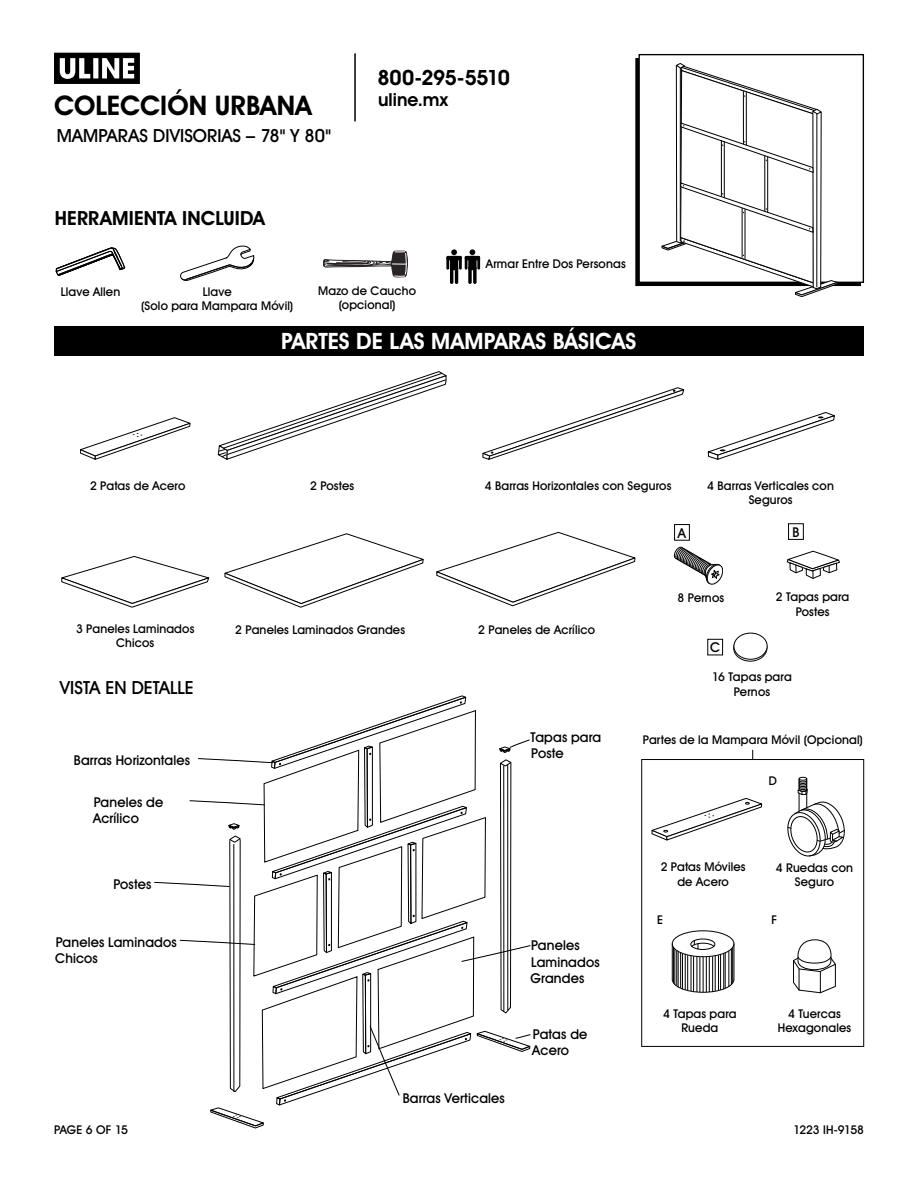
<style>
.page{position:relative;width:918px;height:1188px;background:#fff}
.page>*{position:absolute;margin:0;border:0;box-sizing:border-box;transform-origin:0 0}
.t1{font:700 27px "Uline Two Knine";color:#000}
.t2{font:700 22.5px "Uline Two Knine";letter-spacing:.005em;color:#fff}
.t3{font:700 21px "Uline Two Knine";letter-spacing:-.02em;color:#000}
.t4{font:700 19.5px "Uline Two Knine";letter-spacing:.005em;color:#000}
.t5{font:18px "Uline Two Knine";letter-spacing:.005em;color:#000}
.t6{font:700 18px "Uline Two Knine";color:#000}
.t7{font:13.5px/16.2px "Uline Two Knine";letter-spacing:.01em;color:#000}
.t8{font:12px/14.4px "Uline Two Knine";letter-spacing:.015em;color:#000;text-align:center}
.t9{font:12px "Uline Two Knine";letter-spacing:-.02em;color:#000}
.s1{font-weight:700}
</style>
<div class="page">
<hr style="left:354px;top:53px;width:2px;height:68px;background:#000">
<svg style="left:54px;top:53px;width:86px;height:31px"></svg>
<div style="left:639px;top:54px;width:225px;height:229px;border:1px solid #000"></div>
<svg style="left:56px;top:247px;width:69px;height:29px"></svg>
<svg style="left:662px;top:63px;width:176px;height:234px"></svg>
<svg style="left:436px;top:532px;width:199px;height:74px"></svg>
<svg style="left:80px;top:417px;width:110px;height:43px"></svg>
<svg style="left:483px;top:387px;width:201px;height:73px"></svg>
<svg style="left:225px;top:533px;width:199px;height:75px"></svg>
<svg style="left:61px;top:556px;width:148px;height:52px"></svg>
<svg style="left:218px;top:371px;width:228px;height:89px"></svg>
<svg style="left:787px;top:551px;width:53px;height:28px"></svg>
<svg style="left:734px;top:635px;width:33px;height:26px"></svg>
<div style="left:733px;top:635px;width:34px;height:27px;border:1px solid #000;border-radius:50%"></div>
<div style="left:734px;top:633px;width:33px;height:26px;background:#fff;border-radius:50%"></div>
<div style="left:733px;top:633px;width:35px;height:27px;border:1px solid #000;border-radius:50%"></div>
<svg style="left:708px;top:412px;width:127px;height:48px"></svg>
<svg style="left:154px;top:696px;width:377px;height:432px"></svg>
<svg style="left:674px;top:547px;width:49px;height:37px"></svg>
<div style="left:674px;top:524px;width:16px;height:17px;border:1px solid #000"></div>
<div style="left:788px;top:523px;width:16px;height:17px;border:1px solid #000"></div>
<div style="left:707px;top:639px;width:16px;height:16px;border:1px solid #000"></div>
<div style="left:54px;top:326px;width:810px;height:30px;background:#000"></div>
<div style="left:450px;top:256px;width:8px;height:14px;background:#000;border-radius:2px"></div>
<hr style="left:446px;top:256px;width:16px;height:4px;background:#000;border-radius:2px">
<hr style="left:459px;top:256px;width:3px;height:14px;background:#000">
<hr style="left:446px;top:256px;width:3px;height:14px;background:#000">
<hr style="left:455px;top:266px;width:3px;height:18px;background:#000;border-radius:2px">
<hr style="left:450px;top:266px;width:3px;height:18px;background:#000;border-radius:2px">
<svg style="left:451px;top:249px;width:6px;height:6px"></svg>
<div style="left:468px;top:256px;width:9px;height:14px;background:#000;border-radius:2px"></div>
<hr style="left:465px;top:256px;width:15px;height:4px;background:#000;border-radius:2px">
<hr style="left:477px;top:256px;width:3px;height:14px;background:#000">
<svg style="left:473px;top:266px;width:4px;height:18px"></svg>
<svg style="left:468px;top:266px;width:4px;height:18px"></svg>
<svg style="left:465px;top:249px;width:10px;height:21px"></svg>
<svg style="left:641px;top:759px;width:223px;height:288px"></svg>
<svg style="left:651px;top:798px;width:113px;height:43px"></svg>
<svg style="left:785px;top:777px;width:63px;height:81px"></svg>
<hr style="left:734px;top:944px;width:1px;height:35px;background:#000">
<svg style="left:672px;top:979px;width:63px;height:14px"></svg>
<hr style="left:672px;top:944px;width:1px;height:35px;background:#000">
<hr style="left:732px;top:947px;width:1px;height:36px;background:#000">
<hr style="left:731px;top:949px;width:1px;height:36px;background:#000">
<hr style="left:728px;top:951px;width:1px;height:35px;background:#000">
<hr style="left:725px;top:953px;width:1px;height:35px;background:#000">
<hr style="left:720px;top:955px;width:1px;height:35px;background:#000">
<hr style="left:723px;top:954px;width:1px;height:35px;background:#000">
<hr style="left:718px;top:956px;width:1px;height:34px;background:#000">
<hr style="left:715px;top:956px;width:1px;height:35px;background:#000">
<hr style="left:712px;top:957px;width:1px;height:35px;background:#000">
<hr style="left:709px;top:957px;width:1px;height:35px;background:#000">
<hr style="left:706px;top:957px;width:1px;height:35px;background:#000">
<hr style="left:703px;top:957px;width:1px;height:35px;background:#000">
<hr style="left:700px;top:957px;width:1px;height:35px;background:#000">
<hr style="left:697px;top:957px;width:1px;height:35px;background:#000">
<hr style="left:693px;top:957px;width:1px;height:35px;background:#000">
<hr style="left:691px;top:956px;width:1px;height:35px;background:#000">
<hr style="left:687px;top:956px;width:1px;height:34px;background:#000">
<hr style="left:685px;top:954px;width:1px;height:35px;background:#000">
<hr style="left:682px;top:954px;width:1px;height:35px;background:#000">
<hr style="left:680px;top:953px;width:1px;height:35px;background:#000">
<hr style="left:678px;top:952px;width:1px;height:35px;background:#000">
<hr style="left:674px;top:950px;width:1px;height:34px;background:#000">
<hr style="left:673px;top:947px;width:1px;height:36px;background:#000">
<hr style="left:676px;top:951px;width:1px;height:34px;background:#000">
<div style="left:690px;top:939px;width:25px;height:11px;border:1px solid #000;border-radius:50%"></div>
<svg style="left:691px;top:940px;width:24px;height:9px"></svg>
<div style="left:672px;top:930px;width:62px;height:27px;border:1px solid #000;border-radius:50%"></div>
<svg style="left:792px;top:939px;width:44px;height:55px"></svg>
<svg style="left:180px;top:245px;width:74px;height:36px"></svg>
<svg style="left:323px;top:251px;width:85px;height:26px"></svg>
<h3 class="t3" style="left:377px;top:65px;width:134px">800-295-5510</h3>
<h1 class="t1" style="left:54px;top:89px;width:259px">COLECCIÓN URBANA</h1>
<h3 class="t6" style="left:378px;top:89px;width:71px">uline.mx</h3>
<h3 class="t5" style="left:57px;top:125px;width:276px">MAMPARAS DIVISORIAS <span class="s1">–</span> 78<span class="s1">"</span> Y 80<span class="s1">"</span></h3>
<h3 class="t4" style="left:55px;top:206px;width:212px">HERRAMIENTA INCLUIDA</h3>
<p class="t8" style="left:61px;top:284px;width:61px">Llave Allen</p>
<p class="t8" style="left:141px;top:284px;width:154px">Llave<br>(Solo para Mampara Móvil)</p>
<p class="t8" style="left:318px;top:283px;width:99px">Mazo de Caucho (opcional)</p>
<p class="t8" style="left:486px;top:256px;width:141px">Armar Entre Dos Personas</p>
<h2 class="t2" style="left:281px;top:328px;width:357px">PARTES DE LAS MAMPARAS BÁSICAS</h2>
<p class="t8" style="left:90px;top:478px;width:97px">2 Patas de Acero</p>
<p class="t8" style="left:707px;top:478px;width:128px">4 Barras Verticales con<br>Seguros</p>
<p class="t8" style="left:310px;top:478px;width:46px">2 Postes</p>
<p class="t8" style="left:485px;top:478px;width:188px">4 Barras Horizontales con Seguros</p>
<p class="t7" style="left:678px;top:525px;width:10px">A</p>
<p class="t7" style="left:792px;top:524px;width:8px">B</p>
<p class="t8" style="left:76px;top:621px;width:120px">3 Paneles Laminados<br>Chicos</p>
<p class="t8" style="left:235px;top:622px;width:171px">2 Paneles Laminados Grandes</p>
<h3 class="t5" style="left:60px;top:676px;width:135px">VISTA EN DETALLE</h3>
<p class="t7" style="left:74px;top:752px;width:118px">Barras Horizontales</p>
<p class="t7" style="left:93px;top:794px;width:72px">Paneles de<br>Acrílico</p>
<p class="t7" style="left:113px;top:876px;width:39px">Postes</p>
<p class="t7" style="left:55px;top:934px;width:123px">Paneles Laminados<br>Chicos</p>
<p class="t8" style="left:478px;top:622px;width:118px">2 Paneles de Acrílico</p>
<p class="t7" style="left:531px;top:729px;width:72px">Tapas para<br>Poste</p>
<p class="t7" style="left:531px;top:937px;width:71px">Paneles<br>Laminados<br>Grandes</p>
<p class="t7" style="left:532px;top:1026px;width:57px">Patas de<br>Acero</p>
<p class="t7" style="left:403px;top:1090px;width:104px">Barras Verticales</p>
<p class="t8" style="left:678px;top:591px;width:48px">8 Pernos</p>
<p class="t7" style="left:710px;top:639px;width:12px">C</p>
<p class="t8" style="left:776px;top:590px;width:75px">2 Tapas para<br>Postes</p>
<p class="t8" style="left:712px;top:670px;width:81px">16 Tapas para<br>Pernos</p>
<p class="t8" style="left:643px;top:732px;width:222px">Partes de la Mampara Móvil (Opcional)</p>
<p class="t8" style="left:769px;top:773px;width:10px">D</p>
<p class="t8" style="left:661px;top:860px;width:86px">2 Patas Móviles de Acero</p>
<p class="t8" style="left:657px;top:912px;width:7px">E</p>
<p class="t8" style="left:776px;top:860px;width:79px">4 Ruedas con<br>Seguro</p>
<p class="t8" style="left:771px;top:912px;width:7px">F</p>
<p class="t8" style="left:663px;top:1006px;width:75px">4 Tapas para<br>Rueda</p>
<p class="t8" style="left:778px;top:1006px;width:75px">4 Tuercas<br>Hexagonales</p>
<p class="t8" style="left:54px;top:1122px;width:76px">PAGE 6 OF 15</p>
<p class="t9" style="left:793px;top:1122px;width:72px">1223 IH-9158</p>
</div>
